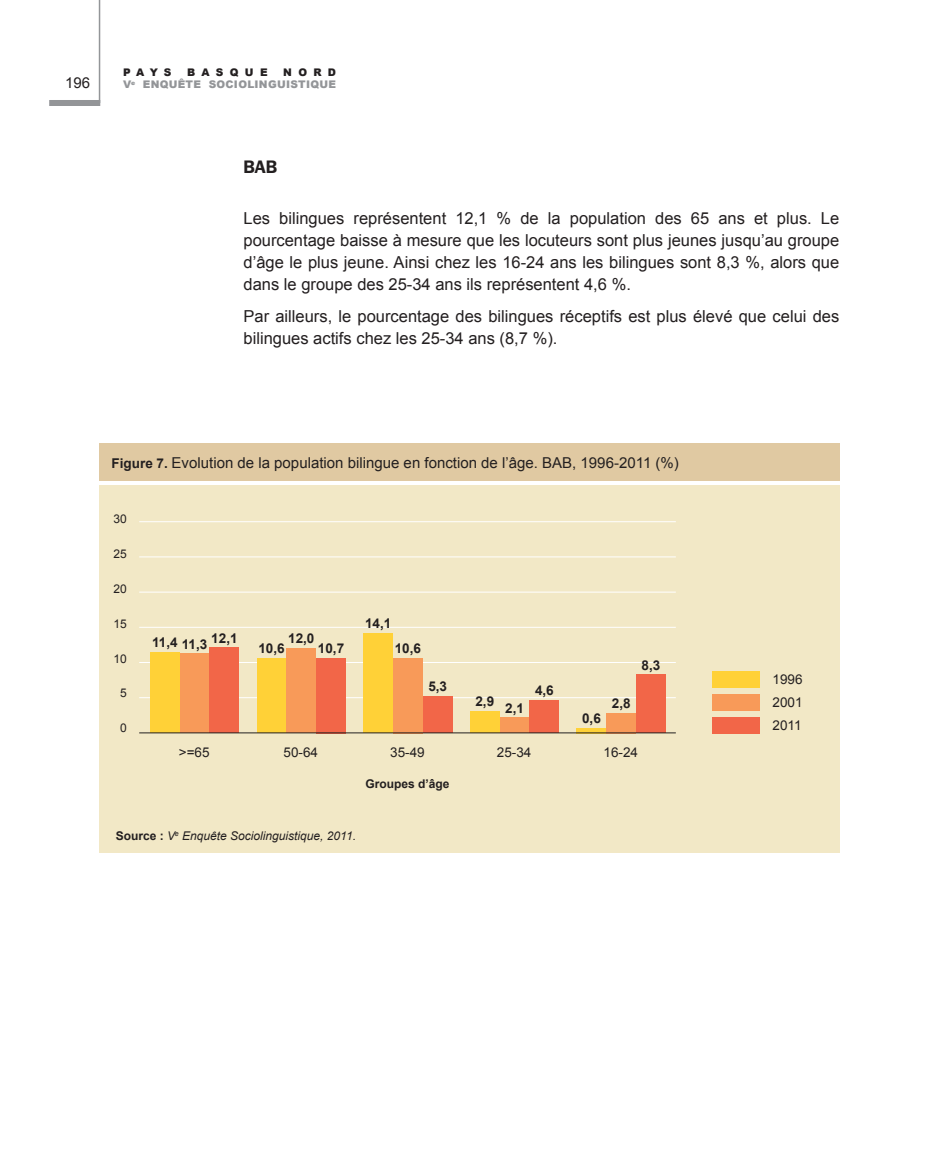
<style>
.page{position:relative;width:937px;height:1149px;background:#fff}
.page>*{position:absolute;margin:0;border:0;box-sizing:border-box;transform-origin:0 0}
.tit03{font:600 18px "Franklin Gothic IT Cby BT";color:#231f20}
.Normala{font:16.5px/21.8px "Arial";color:#231f20;text-align:justify}
.TablaTit{font:15px "Arial";color:#231f20}
.t1{font:700 13.5px "Arial";color:#231f20}
.TablaTXT{font:13.5px "Arial";color:#231f20}
.TablaIturria{font:italic 12px "Arial";color:#231f20}
.t2{font:12px "Arial";color:#231f20}
.t3{font:700 12px "Arial";color:#231f20}
.t4{font:900 10.5px/12.6px "Arial";letter-spacing:.025em;color:#939598;text-align:right}
.t5{font:900 10.5px "Arial";letter-spacing:.59em;color:#231f20}
.s1{color:#231f20}
.s2{font-weight:700;font-size:13.5px}
.s3{font-weight:700;font-style:normal}
</style>
<div class="page">
<hr style="left:99px;top:0;width:1px;height:103px;background:#939598">
<div style="left:49px;top:100px;width:51px;height:6px;background:#939598"></div>
<div style="left:99px;top:485px;width:740px;height:367px;background:#f2e8c6"></div>
<div style="left:99px;top:443px;width:740px;height:38px;background:#e0c9a2"></div>
<hr style="left:139px;top:662px;width:536px;height:1px;background:#fff">
<hr style="left:139px;top:556px;width:536px;height:1px;background:#fff">
<hr style="left:139px;top:627px;width:536px;height:1px;background:#fff">
<hr style="left:139px;top:591px;width:536px;height:1px;background:#fff">
<hr style="left:139px;top:521px;width:536px;height:1px;background:#fff">
<hr style="left:139px;top:697px;width:536px;height:1px;background:#fff">
<div style="left:711px;top:671px;width:48px;height:16px;background:#ffd137"></div>
<div style="left:711px;top:694px;width:48px;height:16px;background:#f89a59"></div>
<div style="left:711px;top:717px;width:48px;height:16px;background:#f26648"></div>
<div style="left:150px;top:652px;width:30px;height:81px;background:#ffd137"></div>
<div style="left:180px;top:653px;width:29px;height:80px;background:#f89a59"></div>
<div style="left:209px;top:647px;width:30px;height:86px;background:#f26648"></div>
<div style="left:256px;top:658px;width:30px;height:75px;background:#ffd137"></div>
<div style="left:286px;top:648px;width:30px;height:85px;background:#f89a59"></div>
<div style="left:316px;top:658px;width:30px;height:75px;background:#f26648"></div>
<div style="left:363px;top:633px;width:30px;height:100px;background:#ffd137"></div>
<div style="left:393px;top:658px;width:29px;height:75px;background:#f89a59"></div>
<div style="left:422px;top:696px;width:30px;height:37px;background:#f26648"></div>
<div style="left:469px;top:711px;width:30px;height:22px;background:#ffd137"></div>
<div style="left:499px;top:717px;width:30px;height:16px;background:#f89a59"></div>
<div style="left:529px;top:700px;width:30px;height:33px;background:#f26648"></div>
<div style="left:576px;top:728px;width:30px;height:5px;background:#ffd137"></div>
<div style="left:606px;top:713px;width:29px;height:20px;background:#f89a59"></div>
<div style="left:635px;top:674px;width:30px;height:59px;background:#f26648"></div>
<hr style="left:139px;top:732px;width:536px;height:1px;background:#231f20">
<p class="TablaTit" style="left:65px;top:73px;width:27px">196</p>
<p class="t4" style="left:123px;top:65px;width:214px"><span class="s1">NORD<br></span>V<sup>e</sup> ENQUÊTE SOCIOLINGUISTIQUE</p>
<p class="t5" style="left:123px;top:64px;width:50px">PAYS</p>
<p class="t5" style="left:187px;top:64px;width:82px">BASQUE</p>
<p class="tit03" style="left:243px;top:155px;width:35px">BAB</p>
<p class="Normala" style="left:243px;top:208px;width:597px">Les bilingues représentent 12,1 % de la population des 65 ans et plus. Le pourcentage baisse à mesure que les locuteurs sont plus jeunes jusqu’au groupe d’âge le plus jeune. Ainsi chez les 16-24 ans les bilingues sont 8,3 %, alors que dans le groupe des 25-34 ans ils représentent 4,6 %.</p>
<p class="Normala" style="left:243px;top:305px;width:597px">Par ailleurs, le pourcentage des bilingues réceptifs est plus élevé que celui des bilingues actifs chez les 25-34 ans (8,7 %).</p>
<p class="TablaTit" style="left:111px;top:452px;width:568px"><span class="s2">Figure 7.</span> Evolution de la population bilingue en fonction de l’âge. BAB, 1996-2011 (%)</p>
<p class="t2" style="left:113px;top:510px;width:15px">30</p>
<p class="t2" style="left:113px;top:545px;width:15px">25</p>
<p class="t2" style="left:113px;top:580px;width:15px">20</p>
<p class="t2" style="left:113px;top:615px;width:15px">15</p>
<p class="t2" style="left:113px;top:650px;width:15px">10</p>
<p class="t2" style="left:120px;top:685px;width:8px">5</p>
<p class="t2" style="left:120px;top:720px;width:8px">0</p>
<p class="t1" style="left:365px;top:614px;width:28px">14,1</p>
<p class="t1" style="left:211px;top:629px;width:28px">12,1</p>
<p class="t1" style="left:152px;top:634px;width:57px">11,4 11,3</p>
<p class="t1" style="left:288px;top:629px;width:28px">12,0</p>
<p class="t1" style="left:258px;top:639px;width:28px">10,6</p>
<p class="t1" style="left:318px;top:639px;width:28px">10,7</p>
<p class="t1" style="left:394px;top:639px;width:28px">10,6</p>
<p class="t1" style="left:428px;top:677px;width:20px">5,3</p>
<p class="TablaTXT" style="left:179px;top:743px;width:32px">&gt;=65</p>
<p class="TablaTXT" style="left:283px;top:743px;width:36px">50-64</p>
<p class="TablaTXT" style="left:390px;top:743px;width:36px">35-49</p>
<p class="t3" style="left:365px;top:775px;width:86px">Groupes d’âge</p>
<p class="TablaIturria" style="left:116px;top:828px;width:242px"><span class="s3">Source :</span> V<sup>e</sup> Enquête Sociolinguistique, 2011.</p>
<p class="t1" style="left:475px;top:692px;width:20px">2,9</p>
<p class="t1" style="left:505px;top:698px;width:20px">2,1</p>
<p class="t1" style="left:534px;top:681px;width:20px">4,6</p>
<p class="TablaTXT" style="left:496px;top:743px;width:36px">25-34</p>
<p class="t1" style="left:581px;top:709px;width:20px">0,6</p>
<p class="t1" style="left:611px;top:694px;width:20px">2,8</p>
<p class="t1" style="left:641px;top:656px;width:20px">8,3</p>
<p class="TablaTXT" style="left:603px;top:743px;width:36px">16-24</p>
<p class="TablaTXT" style="left:772px;top:670px;width:32px">1996</p>
<p class="TablaTXT" style="left:772px;top:693px;width:32px">2001</p>
<p class="TablaTXT" style="left:772px;top:716px;width:31px">2011</p>
</div>
